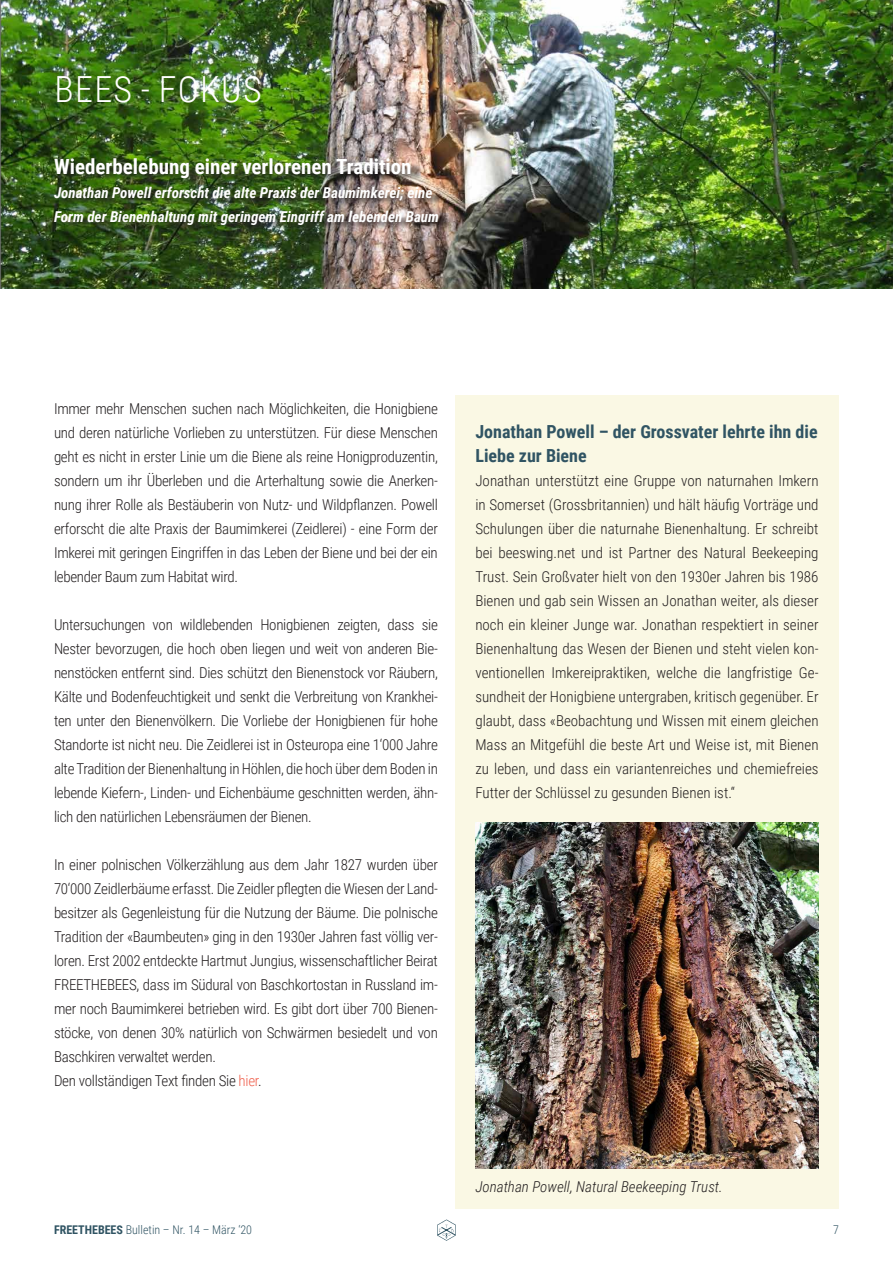
<style>
.page{position:relative;width:893px;height:1263px;background:#fff}
.page>*{position:absolute;margin:0;border:0;box-sizing:border-box;transform-origin:0 0}
.t1{font:300 36px "Roboto Condensed";letter-spacing:.035em;color:#fff}
.t2{font:700 21px "Roboto Condensed";color:#fff}
.t3{font:700 18px/24px "Roboto Condensed";color:#305463}
.t4{font:300 15px/24px "Roboto Condensed";letter-spacing:-.02em;color:#231f20;text-align:justify}
.t5{font:italic 700 15px/24px "Roboto Condensed";color:#fff}
.Bildlegende{font:italic 300 15px "Roboto Condensed";color:#231f20}
.t6{font:300 12px "Roboto Condensed";color:#305463}
.s1{color:#f1614e}
.s2{font-weight:700}
</style>
<div class="page">
<svg style="left:437px;top:1219px;width:19px;height:22px"></svg>
<div style="left:455px;top:396px;width:384px;height:813px;background:#faf8e4"></div>
<img style="left:0;top:0;width:893px;height:288px">
<div style="left:57px;top:158px;width:393px;height:75px;background:#231f20;opacity:.81"></div>
<img style="left:475px;top:822px;width:344px;height:346px">
<h2 class="t1" style="left:55px;top:64px;width:209px">BEES - FOKUS</h2>
<h3 class="t2" style="left:54px;top:152px;width:359px">Wiederbelebung einer verlorenen Tradition</h3>
<p class="t5" style="left:54px;top:180px;width:387px">Jonathan Powell erforscht die alte Praxis der Baumimkerei; eine<br>Form der Bienenhaltung mit geringem Eingriff am lebenden Baum</p>
<p class="t4" style="left:54px;top:396px;width:385px">Immer mehr Menschen suchen nach Möglichkeiten, die Honigbiene und deren natürliche Vorlieben zu unterstützen. Für diese Menschen geht es nicht in erster Linie um die Biene als reine Honigproduzentin, sondern um ihr Überleben und die Arterhaltung sowie die Anerken&shy;nung ihrer Rolle als Bestäuberin von Nutz- und Wildpflanzen. Powell erforscht die alte Praxis der Baumimkerei (Zeidlerei) - eine Form der Imkerei mit geringen Eingriffen in das Leben der Biene und bei der ein lebender Baum zum Habitat wird.</p>
<p class="t4" style="left:54px;top:612px;width:385px">Untersuchungen von wildlebenden Honigbienen zeigten, dass sie Nester bevorzugen, die hoch oben liegen und weit von anderen Bie&shy;nenstöcken entfernt sind. Dies schützt den Bienenstock vor Räubern, Kälte und Bodenfeuchtigkeit und senkt die Verbreitung von Krankhei&shy;ten unter den Bienenvölkern. Die Vorliebe der Honigbienen für hohe Standorte ist nicht neu. Die Zeidlerei ist in Osteuropa eine 1‘000 Jahre alte Tradition der Bienenhaltung in Höhlen, die hoch über dem Boden in lebende Kiefern-, Linden- und Eichenbäume geschnitten werden, ähn&shy;lich den natürlichen Lebensräumen der Bienen.</p>
<p class="t4" style="left:54px;top:852px;width:385px">In einer polnischen Völkerzählung aus dem Jahr 1827 wurden über 70‘000 Zeidlerbäume erfasst. Die Zeidler pflegten die Wiesen der Land&shy;besitzer als Gegenleistung für die Nutzung der Bäume. Die polnische Tradition der «Baumbeuten» ging in den 1930er Jahren fast völlig ver&shy;loren. Erst 2002 entdeckte Hartmut Jungius, wissenschaftlicher Beirat FREETHEBEES, dass im Südural von Baschkortostan in Russland im&shy;mer noch Baumimkerei betrieben wird. Es gibt dort über 700 Bienen&shy;stöcke, von denen 30% natürlich von Schwärmen besiedelt und von Baschkiren verwaltet werden.</p>
<p class="t4" style="left:54px;top:1068px;width:209px">Den vollständigen Text finden Sie <span class="s1">hier</span>.</p>
<h4 class="t3" style="left:475px;top:419px;width:344px">Jonathan Powell – der Grossvater lehrte ihn die<br>Liebe zur Biene</h4>
<p class="t4" style="left:475px;top:468px;width:345px">Jonathan unterstützt eine Gruppe von naturnahen Imkern in Somerset (Grossbritannien) und hält häufig Vorträge und Schulungen über die naturnahe Bienenhaltung. Er schreibt bei beeswing.net und ist Partner des Natural Beekeeping Trust. Sein Großvater hielt von den 1930er Jahren bis 1986<br>Bienen und gab sein Wissen an Jonathan weiter, als dieser noch ein kleiner Junge war. Jonathan respektiert in seiner Bienenhaltung das Wesen der Bienen und steht vielen kon&shy;ventionellen Imkereipraktiken, welche die langfristige Ge&shy;sundheit der Honigbiene untergraben, kritisch gegenüber. Er glaubt, dass «Beobachtung und Wissen mit einem gleichen Mass an Mitgefühl die beste Art und Weise ist, mit Bienen zu leben, und dass ein variantenreiches und chemiefreies Futter der Schlüssel zu gesunden Bienen ist.“</p>
<p class="Bildlegende" style="left:475px;top:1176px;width:249px">Jonathan Powell, Natural Beekeeping Trust.</p>
<p class="t6" style="left:54px;top:1221px;width:200px"><span class="s2">FREETHEBEES</span> Bulletin – Nr. 14 – März ‘20</p>
<p class="t6" style="left:833px;top:1221px;width:7px">7</p>
</div>
